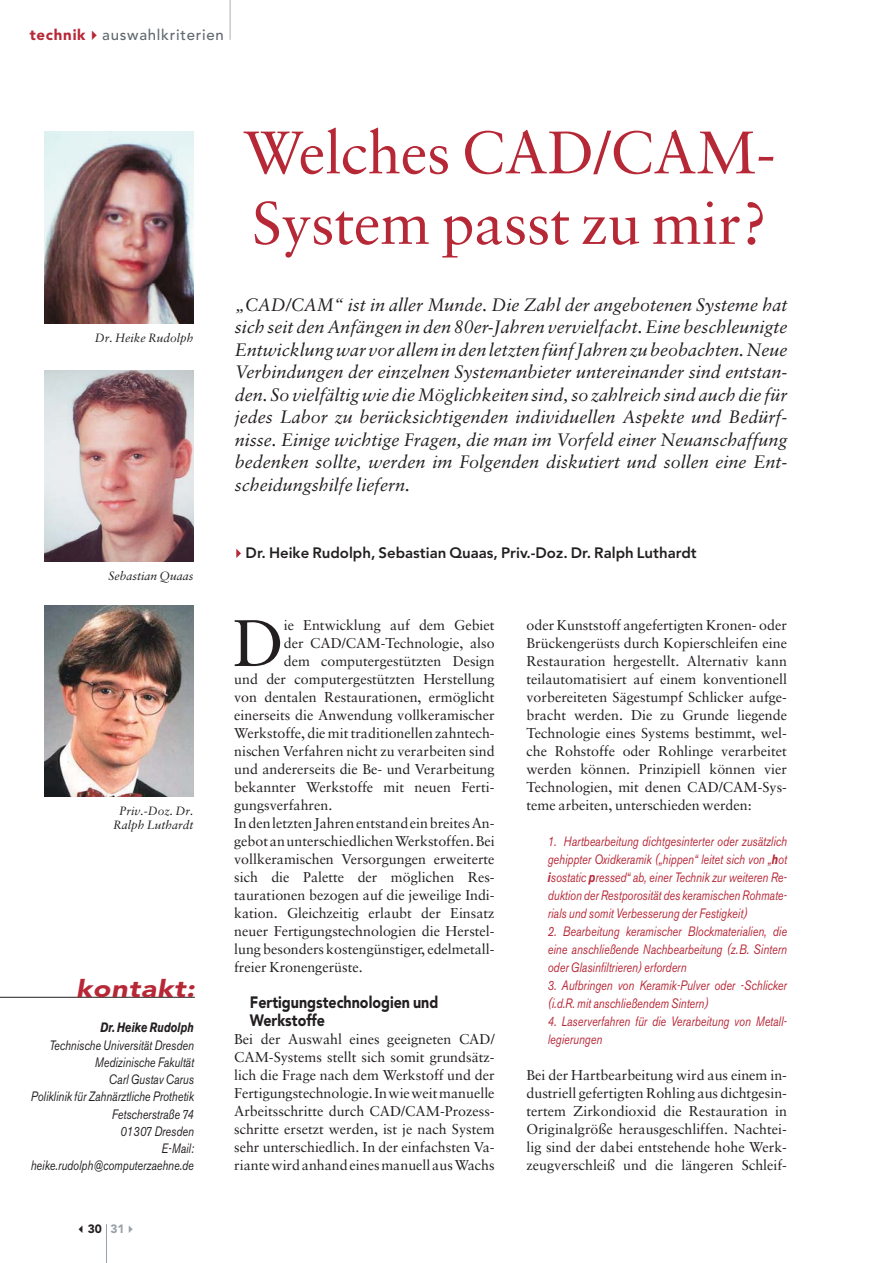
<style>
.page{position:relative;width:893px;height:1263px;background:#fff}
.page>*{position:absolute;margin:0;border:0;box-sizing:border-box;transform-origin:0 0}
.t1{font:65.85px "Sabon";color:#231f20}
.t2{font:60px/70.5px "Sabon";letter-spacing:-.005em;color:#b72837}
.t3{font:italic 900 24px "Avenir";color:#b72837;scale:1.2 1}
.t4{font:italic 18px/22.5px "Sabon";color:#231f20;text-align:justify}
.t5{font:900 16.35px/18px "Avenir";color:#231f20;scale:.87 1}
.t6{font:800 15px "Avenir";color:#231f20}
.t7{font:500 15px "Avenir";letter-spacing:.05em;color:#606970}
.t8{font:14.25px/18px "Sabon";color:#231f20;text-align:justify}
.t9{font:italic 13.5px/18px "Akzidenz Grotesk BE";color:#b72837;text-align:justify;scale:.8 1}
.t10{font:italic 13.5px/17.2px "Akzidenz Grotesk BE";color:#231f20;text-align:right;scale:.8 1}
.t11{font:italic 700 13.5px "Akzidenz Grotesk BE";color:#231f20;scale:.8 1}
.t12{font:italic 12px/13.5px "Sabon";color:#231f20;text-align:center}
.t13{font:900 12px "Avenir";color:#231f20}
.s1{font-weight:900;color:#b72837}
.s2{color:#98a1a7}
.s3{font-weight:700}
</style>
<div class="page">
<hr style="left:230px;top:0;width:1px;height:40px;background:#a7afb5">
<hr style="left:106px;top:1224px;width:1px;height:39px;background:#98a1a7">
<svg style="left:236px;top:549px;width:5px;height:9px"></svg>
<hr style="left:0;top:997px;width:195px;height:1px;background:#231f20">
<img style="left:45px;top:132px;width:148px;height:191px">
<img style="left:45px;top:370px;width:148px;height:191px">
<img style="left:45px;top:605px;width:148px;height:191px">
<p class="t7" style="left:30px;top:28px;width:196px"><span class="s1">technik</span> auswahlkriterien</p>
<p class="t12" style="left:95px;top:332px;width:100px">Dr. Heike Rudolph</p>
<p class="t12" style="left:108px;top:570px;width:86px">Sebastian Quaas</p>
<p class="t12" style="left:113px;top:805px;width:82px">Priv.-Doz. Dr.<br>Ralph Luthardt</p>
<h3 class="t3" style="left:76px;top:979px;width:104px">kontakt:</h3>
<p class="t11" style="left:101px;top:1023px;width:118px">Dr. Heike Rudolph</p>
<p class="t10" style="left:31px;top:1038px;width:206px">Technische Universität Dresden<br>Medizinische Fakultät<br>Carl Gustav Carus<br>Poliklinik für Zahnärztliche Prothetik<br>Fetscherstraße 74<br>01307 Dresden<br>E-Mail: heike.rudolph@computerzaehne.de</p>
<p class="t13" style="left:88px;top:1224px;width:38px">30 <span class="s2">31</span></p>
<h2 class="t2" style="left:243px;top:122px;width:534px">Welches CAD/CAM-<br>System passt zu mir?</h2>
<p class="t4" style="left:235px;top:295px;width:554px">„CAD/CAM“ ist in aller Munde. Die Zahl der angebotenen Systeme hat sich seit den Anfängen in den 80er-Jahren vervielfacht. Eine beschleunigte Entwicklung war vor allem in den letzten fünf Jahren zu beobachten. Neue Verbindungen der einzelnen Systemanbieter untereinander sind entstan&shy;den. So vielfältig wie die Möglichkeiten sind, so zahlreich sind auch die für jedes Labor zu berücksichtigenden individuellen Aspekte und Bedürf&shy;nisse. Einige wichtige Fragen, die man im Vorfeld einer Neuanschaffung bedenken sollte, werden im Folgenden diskutiert und sollen eine Ent&shy;scheidungshilfe liefern.</p>
<p class="t6" style="left:246px;top:547px;width:452px">Dr. Heike Rudolph, Sebastian Quaas, Priv.-Doz. Dr. Ralph Luthardt</p>
<h1 class="t1" style="left:233px;top:616px;width:53px">D</h1>
<p class="t8" style="left:284px;top:617px;width:212px">ie Entwicklung auf dem Gebiet</p>
<p class="t8" style="left:284px;top:635px;width:212px">der CAD/CAM-Technologie, also</p>
<p class="t8" style="left:284px;top:653px;width:212px">dem computergestützten Design</p>
<p class="t8" style="left:234px;top:671px;width:262px">und der computergestützten Herstellung</p>
<p class="t8" style="left:234px;top:689px;width:262px">von dentalen Restaurationen, ermöglicht</p>
<p class="t8" style="left:234px;top:707px;width:262px">einerseits die Anwendung vollkeramischer</p>
<p class="t8" style="left:234px;top:725px;width:262px">Werkstoffe, die mit traditionellen zahntech-</p>
<p class="t8" style="left:234px;top:743px;width:262px">nischen Verfahren nicht zu verarbeiten sind</p>
<p class="t8" style="left:234px;top:761px;width:262px">und andererseits die Be- und Verarbeitung</p>
<p class="t8" style="left:234px;top:779px;width:262px">bekannter Werkstoffe mit neuen Ferti-</p>
<p class="t8" style="left:234px;top:797px;width:100px">gungsverfahren.</p>
<p class="t8" style="left:234px;top:815px;width:262px">In den letzten Jahren entstand ein breites An-</p>
<p class="t8" style="left:234px;top:833px;width:262px">gebot an unterschiedlichen Werkstoffen. Bei</p>
<p class="t8" style="left:234px;top:851px;width:262px">vollkeramischen Versorgungen erweiterte</p>
<p class="t8" style="left:234px;top:869px;width:262px">sich die Palette der möglichen Res-</p>
<p class="t8" style="left:234px;top:887px;width:262px">taurationen bezogen auf die jeweilige Indi-</p>
<p class="t8" style="left:234px;top:905px;width:262px">kation. Gleichzeitig erlaubt der Einsatz</p>
<p class="t8" style="left:234px;top:923px;width:262px">neuer Fertigungstechnologien die Herstel-</p>
<p class="t8" style="left:234px;top:941px;width:262px">lung besonders kostengünstiger, edelmetall-</p>
<p class="t8" style="left:234px;top:959px;width:130px">freier Kronengerüste.</p>
<p class="t5" style="left:250px;top:995px;width:218px">Fertigungstechnologien und<br>Werkstoffe</p>
<p class="t8" style="left:234px;top:1031px;width:262px">Bei der Auswahl eines geeigneten CAD/ CAM-Systems stellt sich somit grundsätz&shy;lich die Frage nach dem Werkstoff und der Fertigungstechnologie. In wie weit manuelle Arbeitsschritte durch CAD/CAM-Prozess&shy;schritte ersetzt werden, ist je nach System sehr unterschiedlich. In der einfachsten Va&shy;riante wird anhand eines manuell aus Wachs</p>
<p class="t8" style="left:526px;top:617px;width:262px">oder Kunststoff angefertigten Kronen- oder Brückengerüsts durch Kopierschleifen eine Restauration hergestellt. Alternativ kann teilautomatisiert auf einem konventionell vorbereiteten Sägestumpf Schlicker aufge&shy;bracht werden. Die zu Grunde liegende Technologie eines Systems bestimmt, wel&shy;che Rohstoffe oder Rohlinge verarbeitet werden können. Prinzipiell können vier Technologien, mit denen CAD/CAM-Sys&shy;teme arbeiten, unterschieden werden:</p>
<p class="t9" style="left:548px;top:834px;width:300px">1. Hartbearbeitung dichtgesinterter oder zusätzlich gehippter Oxidkeramik („hippen“ leitet sich von „<span class="s3">h</span>ot <span class="s3">i</span>sostatic <span class="s3">p</span>ressed“ ab, einer Technik zur weiteren Re&shy;duktion der Restporosität des keramischen Rohmate&shy;rials und somit Verbesserung der Festigkeit)</p>
<p class="t9" style="left:548px;top:924px;width:300px">2. Bearbeitung keramischer Blockmaterialien, die eine anschließende Nachbearbeitung (z.B. Sintern oder Glasinfiltrieren) erfordern</p>
<p class="t9" style="left:548px;top:978px;width:300px">3. Aufbringen von Keramik-Pulver oder -Schlicker (i.d.R. mit anschließendem Sintern)</p>
<p class="t9" style="left:548px;top:1014px;width:300px">4. Laserverfahren für die Verarbeitung von Metall&shy;legierungen</p>
<p class="t8" style="left:526px;top:1067px;width:262px">Bei der Hartbearbeitung wird aus einem in&shy;dustriell gefertigten Rohling aus dichtgesin&shy;tertem Zirkondioxid die Restauration in Originalgröße herausgeschliffen. Nachtei&shy;lig sind der dabei entstehende hohe Werk&shy;zeugverschleiß und die längeren Schleif-</p>
</div>
